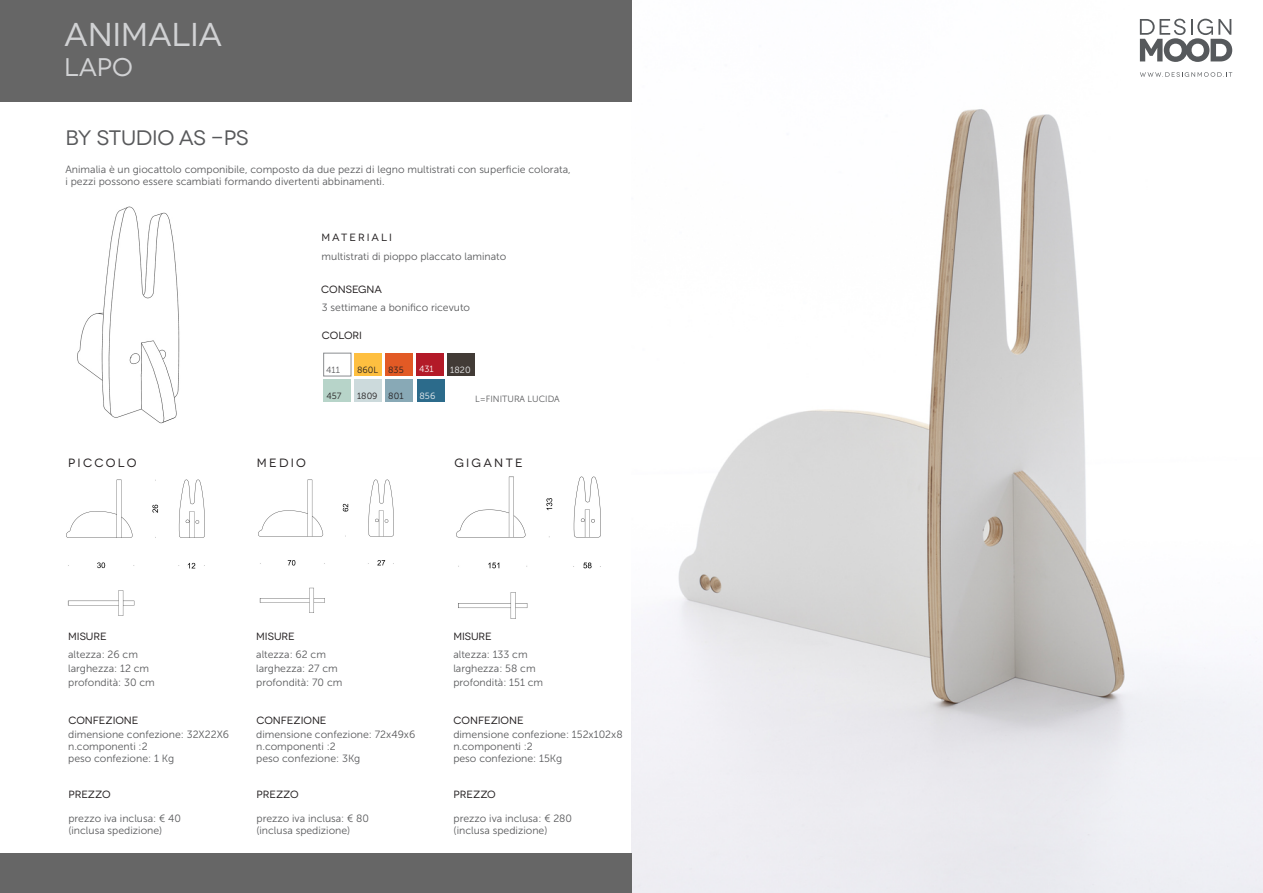
<style>
.page{position:relative;width:1263px;height:893px;background:#fff}
.page>*{position:absolute;margin:0;border:0;box-sizing:border-box;transform-origin:0 0}
.t1{font:33px "Novecentowide";letter-spacing:-.01em;color:#d1d2d4}
.t2{font:25.5px "Novecentowide";color:#d1d2d4}
.t3{font:21px "Novecentowide";letter-spacing:-.015em;color:#58595b}
.t4{font:12px "Novecentowide";letter-spacing:.19em;color:#231f20}
.t5{font:10.5px/14px "Museo Sans 300";color:#58595b}
.t6{font:10.5px "Novecentowide";letter-spacing:-.005em;color:#231f20}
.t7{font:10.5px "Museo Sans 300";color:#57585a}
.t8{font:10.5px "Novecentowide";letter-spacing:.195em;color:#231f20}
.t9{font:9px "Museo Sans 300";color:#57585a}
.t10{font:9px "Museo Sans 300";color:#231f20}
.t11{font:9px "Museo Sans 300";color:#f2f3f4}
.t12{font:9px "Museo Sans 300";color:#fff}
</style>
<div class="page">
<img style="left:77px;top:206px;width:103px;height:218px">
<img style="left:631px;top:18px;width:632px;height:875px">
<div style="left:0;top:0;width:632px;height:101px;background:#666"></div>
<div style="left:0;top:854px;width:632px;height:39px;background:#666"></div>
<svg style="left:1140px;top:19px;width:92px;height:43px"></svg>
<svg style="left:1140px;top:72px;width:92px;height:5px"></svg>
<img style="left:456px;top:476px;width:144px;height:142px">
<img style="left:258px;top:480px;width:135px;height:133px">
<img style="left:66px;top:479px;width:138px;height:137px">
<div style="left:417px;top:379px;width:27px;height:23px;background:#2c6b8b"></div>
<div style="left:386px;top:379px;width:27px;height:23px;background:#88a9b6"></div>
<div style="left:354px;top:353px;width:28px;height:23px;background:#febf40"></div>
<div style="left:386px;top:353px;width:27px;height:23px;background:#e25a25"></div>
<div style="left:324px;top:379px;width:27px;height:23px;background:#b7d4c9"></div>
<div style="left:323px;top:353px;width:28px;height:23px;border:1px solid #8b8d90"></div>
<div style="left:448px;top:353px;width:27px;height:23px;background:#423b36"></div>
<div style="left:416px;top:353px;width:28px;height:23px;background:#b31a28"></div>
<div style="left:354px;top:379px;width:28px;height:23px;background:#ccdadc"></div>
<h1 class="t1" style="left:64px;top:15px;width:159px">ANIMALIA</h1>
<h2 class="t2" style="left:64px;top:52px;width:70px">LAPO</h2>
<h3 class="t3" style="left:65px;top:126px;width:184px">BY STUDIO AS -PS</h3>
<p class="t5" style="left:65px;top:163px;width:507px;line-height:12.6px">Animalia è un giocattolo componibile, composto da due pezzi di legno multistrati con superficie colorata, i pezzi possono essere scambiati formando divertenti abbinamenti.</p>
<p class="t8" style="left:322px;top:231px;width:72px">MATERIALI</p>
<p class="t5" style="left:322px;top:249px;width:186px">multistrati di pioppo placcato laminato</p>
<p class="t6" style="left:321px;top:283px;width:62px">CONSEGNA</p>
<p class="t7" style="left:322px;top:302px;width:150px">3 settimane a bonifico ricevuto</p>
<p class="t6" style="left:322px;top:329px;width:42px">COLORI</p>
<p class="t9" style="left:326px;top:365px;width:15px">411</p>
<p class="t10" style="left:357px;top:365px;width:48px">860L 835</p>
<p class="t12" style="left:419px;top:364px;width:16px">431</p>
<p class="t11" style="left:450px;top:365px;width:22px">1820</p>
<p class="t10" style="left:326px;top:391px;width:17px">457</p>
<p class="t10" style="left:357px;top:391px;width:48px">1809 801</p>
<p class="t11" style="left:420px;top:391px;width:17px">856</p>
<p class="t9" style="left:475px;top:394px;width:86px">L=FINITURA LUCIDA</p>
<p class="t4" style="left:68px;top:456px;width:70px">PICCOLO</p>
<p class="t4" style="left:257px;top:456px;width:51px">MEDIO</p>
<p class="t4" style="left:454px;top:456px;width:70px">GIGANTE</p>
<p class="t6" style="left:68px;top:630px;width:40px">MISURE</p>
<p class="t6" style="left:256px;top:630px;width:40px">MISURE</p>
<p class="t6" style="left:453px;top:630px;width:40px">MISURE</p>
<p class="t5" style="left:68px;top:647px;width:88px">altezza: 26 cm larghezza: 12 cm profondità: 30 cm</p>
<p class="t5" style="left:256px;top:647px;width:88px">altezza: 62 cm larghezza: 27 cm profondità: 70 cm</p>
<p class="t5" style="left:453px;top:647px;width:91px">altezza: 133 cm larghezza: 58 cm profondità: 151 cm</p>
<p class="t6" style="left:68px;top:714px;width:72px">CONFEZIONE</p>
<p class="t6" style="left:256px;top:714px;width:72px">CONFEZIONE</p>
<p class="t6" style="left:454px;top:714px;width:72px">CONFEZIONE</p>
<p class="t5" style="left:68px;top:727px;width:163px">dimensione confezione: 32X22X6</p>
<p class="t5" style="left:68px;top:752px;width:108px">peso confezione: 1 Kg</p>
<p class="t5" style="left:68px;top:740px;width:81px">n.componenti :2</p>
<p class="t5" style="left:256px;top:727px;width:161px">dimensione confezione: 72x49x6</p>
<p class="t5" style="left:256px;top:752px;width:106px">peso confezione: 3Kg</p>
<p class="t5" style="left:256px;top:740px;width:81px">n.componenti :2</p>
<p class="t5" style="left:453px;top:727px;width:171px">dimensione confezione: 152x102x8</p>
<p class="t5" style="left:453px;top:752px;width:111px">peso confezione: 15Kg</p>
<p class="t5" style="left:453px;top:740px;width:81px">n.componenti :2</p>
<p class="t6" style="left:68px;top:788px;width:44px">PREZZO</p>
<p class="t6" style="left:256px;top:788px;width:44px">PREZZO</p>
<p class="t6" style="left:454px;top:788px;width:44px">PREZZO</p>
<p class="t5" style="left:68px;top:812px;width:114px;line-height:12.6px">prezzo iva inclusa: € 40 (inclusa spedizione)</p>
<p class="t5" style="left:256px;top:812px;width:114px;line-height:12.6px">prezzo iva inclusa: € 80 (inclusa spedizione)</p>
<p class="t5" style="left:454px;top:812px;width:120px;line-height:12.6px">prezzo iva inclusa: € 280 (inclusa spedizione)</p>
</div>
